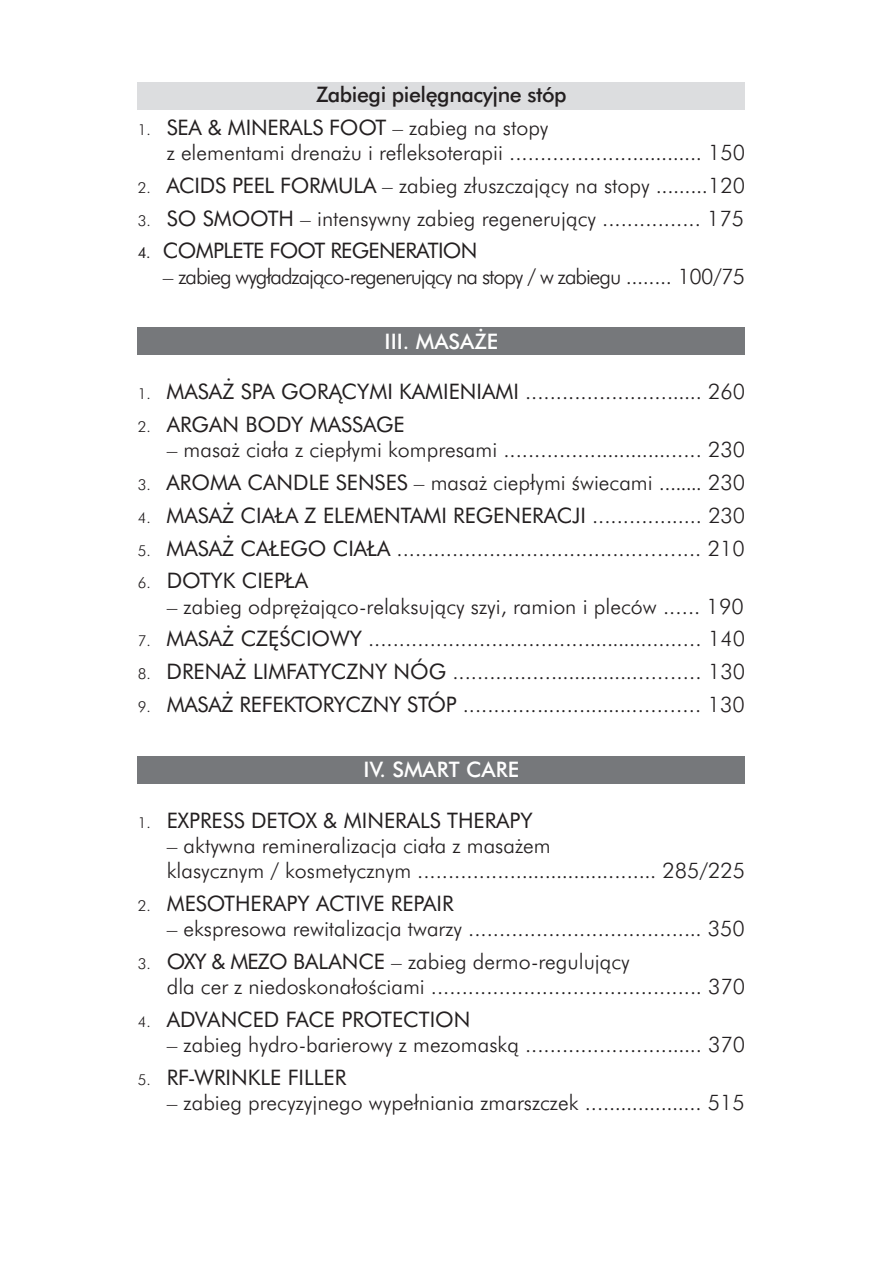
<style>
.page{position:relative;width:893px;height:1263px;background:#fff}
.page>*{position:absolute;margin:0;border:0;box-sizing:border-box;transform-origin:0 0}
.t1{font:300 21.45px/25.2px "Futura PL";color:#231f20}
.t2{font:21.45px "Futura PL";color:#231f20}
.t3{font:300 21.45px "Futura PL";letter-spacing:-.05em;color:#231f20}
.t4{font:21.45px "Futura PL";letter-spacing:-.03em;color:#231f20}
.t5{font:500 21.45px "Futura PL";letter-spacing:-.02em;color:#231f20}
.t6{font:500 21.45px "Futura PL";color:#fff}
.s1{font-size:15.15px}
.s2{font-weight:400}
.s3{font-weight:300;font-size:15.15px}
.s4{font-weight:300}
</style>
<div class="page">
<div style="left:138px;top:83px;width:607px;height:27px;background:#dcdddf"></div>
<div style="left:138px;top:327px;width:607px;height:27px;background:#76787b"></div>
<div style="left:138px;top:756px;width:607px;height:27px;background:#76787b"></div>
<p class="t5" style="left:316px;top:84px;width:252px">Zabiegi piel´gnacyjne stóp</p>
<p class="t1" style="left:167px;top:116px;width:580px;text-indent:-29px"><span class="s1">1.</span> <span class="s2">SEA &amp; MINERALS FOOT</span> – zabieg na stopy<br>z elementami drena˝u i refleksoterapii ................................ 150</p>
<p class="t1" style="left:138px;top:174px;width:609px"><span class="s1">2.</span> <span class="s2">ACIDS PEEL FORMULA</span> – zabieg złuszczajàcy na stopy .........120</p>
<p class="t1" style="left:138px;top:207px;width:608px"><span class="s1">3.</span> <span class="s2">SO SMOOTH</span> – intensywny zabieg regenerujàcy ................ 175</p>
<p class="t4" style="left:138px;top:240px;width:341px"><span class="s1">4.</span> COMPLETE FOOT REGENERATION</p>
<p class="t3" style="left:163px;top:265px;width:583px">– zabieg wygładzajàco-regenerujàcy na stopy / w zabiegu ........ 100/75</p>
<p class="t6" style="left:385px;top:331px;width:115px">III. MASA˚E</p>
<p class="t1" style="left:138px;top:380px;width:609px"><span class="s1">1.</span> <span class="s2">MASA˚ SPA GORÑCYMI KAMIENIAMI</span> ............................. 260</p>
<p class="t2" style="left:138px;top:414px;width:268px"><span class="s3">2.</span> ARGAN BODY MASSAGE</p>
<p class="t1" style="left:167px;top:438px;width:580px">– masa˝ ciała z ciepłymi kompresami ................................. 230</p>
<p class="t1" style="left:138px;top:471px;width:609px"><span class="s1">3.</span> <span class="s2">AROMA CANDLE SENSES</span> – masa˝ ciepłymi Êwiecami ........ 230</p>
<p class="t2" style="left:138px;top:505px;width:609px"><span class="s3">4.</span> MASA˚ CIAŁA Z ELEMENTAMI REGENERACJI <span class="s4">.................. 230</span></p>
<p class="t1" style="left:138px;top:537px;width:609px"><span class="s1">5.</span> <span class="s2">MASA˚ CAŁEGO CIAŁA</span> ................................................. 210</p>
<p class="t2" style="left:138px;top:570px;width:172px"><span class="s3">6.</span> DOTYK CIEPŁA</p>
<p class="t1" style="left:167px;top:595px;width:578px">– zabieg odpr´˝ajàco-relaksujàcy szyi, ramion i pleców ...... 190</p>
<p class="t1" style="left:138px;top:627px;width:609px"><span class="s1">7.</span> <span class="s2">MASA˚ CZ¢ÂCIOWY</span> ....................................................... 140</p>
<p class="t1" style="left:138px;top:660px;width:609px"><span class="s1">8.</span> <span class="s2">DRENA˚ LIMFATYCZNY NÓG</span> ......................................... 130</p>
<p class="t1" style="left:138px;top:693px;width:608px"><span class="s1">9.</span> <span class="s2">MASA˚ REFEKTORYCZNY STÓP</span> ....................................... 130</p>
<p class="t6" style="left:364px;top:759px;width:157px">IV. SMART CARE</p>
<p class="t2" style="left:138px;top:810px;width:396px"><span class="s3">1.</span> EXPRESS DETOX &amp; MINERALS THERAPY</p>
<p class="t1" style="left:167px;top:834px;width:580px">– aktywna remineralizacja ciała z masa˝em<br>klasycznym / kosmetycznym ........................................ 285/225</p>
<p class="t2" style="left:138px;top:893px;width:317px"><span class="s3">2.</span> MESOTHERAPY ACTIVE REPAIR</p>
<p class="t1" style="left:167px;top:917px;width:579px">– ekspresowa rewitalizacja twarzy ...................................... 350</p>
<p class="t1" style="left:167px;top:950px;width:580px;text-indent:-29px"><span class="s1">3.</span> <span class="s2">OXY &amp; MEZO BALANCE</span> – zabieg dermo-regulujàcy<br>dla cer z niedoskonałoÊciami ............................................ 370</p>
<p class="t2" style="left:138px;top:1009px;width:334px"><span class="s3">4.</span> ADVANCED FACE PROTECTION</p>
<p class="t1" style="left:167px;top:1033px;width:580px">– zabieg hydro-barierowy z mezomaskà ............................. 370</p>
<p class="t2" style="left:138px;top:1067px;width:210px"><span class="s3">5.</span> RF-WRINKLE FILLER</p>
<p class="t1" style="left:167px;top:1091px;width:580px">– zabieg precyzyjnego wypełniania zmarszczek .................... 515</p>
</div>
